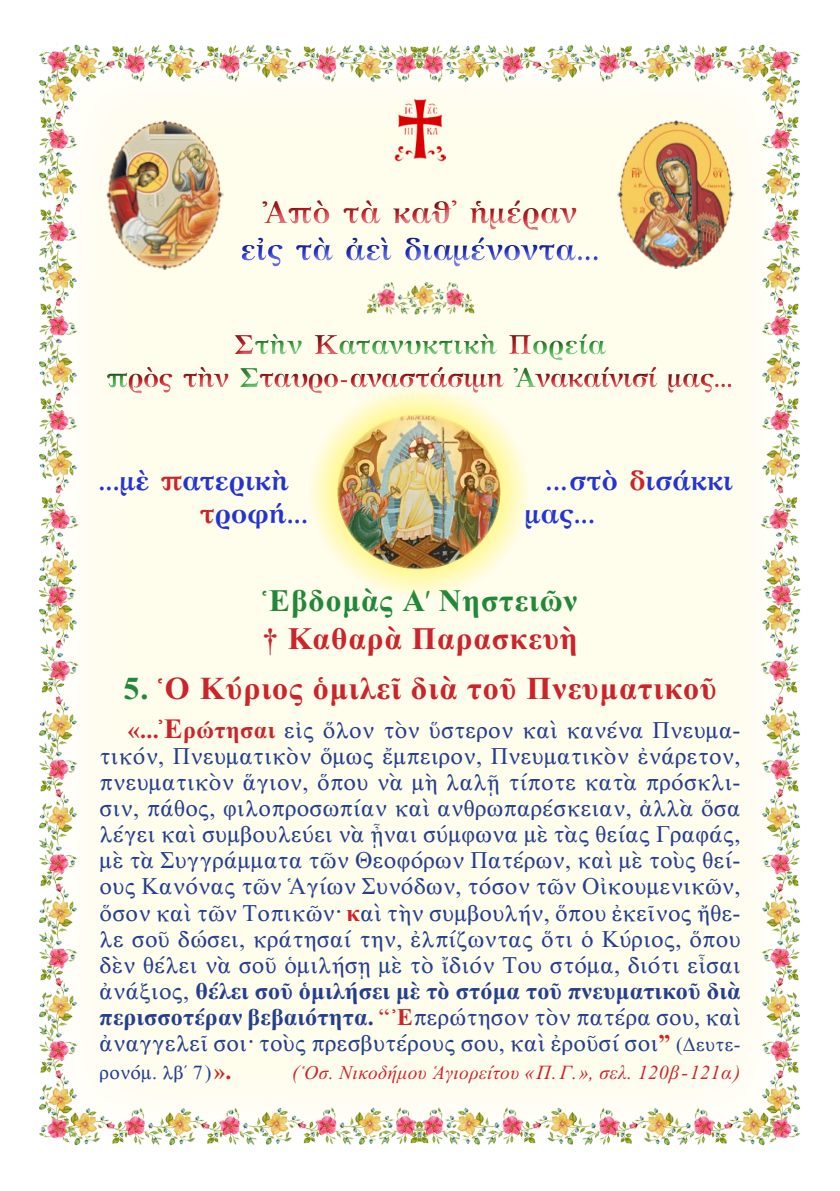
<style>
.page{position:relative;width:840px;height:1191px;background:#fff}
.page>*{position:absolute;margin:0;border:0;box-sizing:border-box;transform-origin:0 0}
.t1{font:32px "CTOS New Times Bold Test 1";letter-spacing:.03em;color:#cc242b}
.t2{font:31.4px "CTOS New Times Bold Test 1";letter-spacing:.03em;color:#228839}
.t3{font:31.4px "CTOS New Times Bold Test 1";letter-spacing:.03em;color:#cc242b}
.t4{font:700 31px "GFS Artemisia";color:#2534d0}
.t5{font:700 31px "GFS Artemisia";color:#cc242b}
.t6{font:700 27.4px/33px "GFS Artemisia";letter-spacing:-.02em;color:#cc242b;text-align:center}
.t7{font:700 27.4px/33px "GFS Artemisia";letter-spacing:.01em;color:#2534d0}
.t8{font:24px/26px "CTOS New Times Roman Test 1";letter-spacing:.01em;color:#253f8e;text-align:justify}
.t9{font:20px "CTOS New Times Italic Test 1";letter-spacing:.02em;color:#cc242b}
.t10{font:20px "CTOS New Times Roman Test 1";letter-spacing:.01em;color:#253f8e}
.s1{color:#40ae49}
.s2{color:#cc242b}
.s3{color:#228839}
.s4{font-family:"CTOS New Times Bold Test 1";color:#cc242b}
.s5{font-family:"CTOS New Times Bold Test 1";font-size:28px;color:#cc242b}
.s6{font-family:"CTOS New Times Bold Test 1"}
.s7{font-size:20px}
.s8{font-family:"CTOS New Times Bold Test 1";font-size:22px;color:#cc242b}
.s9{font-family:"CTOS New Times Bold Test 1";font-size:24px;color:#cc242b}
.s10{font-size:19.4px}
</style>
<div class="page">
<img style="left:39px;top:43px;width:761px;height:1103px">
<img style="left:394px;top:99px;width:51px;height:62px">
<div style="left:230px;top:190px;width:382px;height:85px;background:#fffdec"></div>
<div style="left:227px;top:185px;width:382px;height:83px;background:#231f20;opacity:.75"></div>
<img style="left:106px;top:116px;width:118px;height:154px">
<img style="left:617px;top:116px;width:117px;height:153px">
<div style="left:99px;top:324px;width:646px;height:76px;background:#fffdec"></div>
<div style="left:99px;top:322px;width:644px;height:74px;background:#231f20;opacity:.75"></div>
<div style="left:309px;top:386px;width:219px;height:211px;background:#fff101;opacity:.75"></div>
<img style="left:337px;top:414px;width:163px;height:155px">
<img style="left:364px;top:280px;width:112px;height:39px">
<p class="t5" style="left:263px;top:186px;width:315px">Ἀπὸ τὰ καθ᾿ ἡμέραν</p>
<p class="t4" style="left:240px;top:223px;width:360px">εἰς τὰ ἀεὶ διαμένοντα...</p>
<p class="t6" style="left:107px;top:326px;width:627px">Σ<span class="s1">τὴν</span> Κ<span class="s1">ατανυκτικὴ</span> Π<span class="s1">ορεία<br>π</span>ρὸς τὴν <span class="s1">Σ</span>ταυρο-αναστάσιμη <span class="s1">Ἀ</span>νακαίνισί μας...</p>
<p class="t7" style="left:98px;top:461px;width:192px">...μὲ <span class="s2">π</span>ατερικὴ</p>
<p class="t7" style="left:199px;top:494px;width:110px"><span class="s2">τ</span>ροφή...</p>
<p class="t7" style="left:525px;top:461px;width:209px;text-indent:20px">...στὸ <span class="s2">δ</span>ισάκκι μας...</p>
<p class="t2" style="left:262px;top:583px;width:316px">Ἑβδομὰς Α´ Νηστειῶν</p>
<p class="t3" style="left:262px;top:621px;width:316px">† Καθαρὰ Παρασκευὴ</p>
<p class="t1" style="left:123px;top:670px;width:594px"><span class="s3">5.</span> Ὁ Κύριος ὁμιλεῖ διὰ τοῦ Πνευματικοῦ</p>
<p class="t8" style="left:99px;top:717px;width:642px;text-indent:28px"><span class="s4">«...</span><span class="s5">Ἐ</span><span class="s4">ρώτησαι</span> εἰς ὅλον τὸν ὕστερον καὶ κανένα Πνευμα&shy;τικόν, Πνευματικὸν ὅμως ἔμπειρον, Πνευματικὸν ἐνάρετον, πνευματικὸν ἅγιον, ὅπου νὰ μὴ λαλῇ τίποτε κατὰ πρόσκλι&shy;σιν, πάθος, φιλοπροσωπίαν καὶ ανθρωπαρέσκειαν, ἀλλὰ ὅσα λέγει καὶ συμβουλεύει νὰ ᾖναι σύμφωνα μὲ τὰς θείας Γραφάς, μὲ τὰ Συγγράμματα τῶν Θεοφόρων Πατέρων, καὶ μὲ τοὺς θεί&shy;ους Κανόνας τῶν Ἁγίων Συνόδων, τόσον τῶν Οἰκουμενικῶν, ὅσον καὶ τῶν Τοπικῶν· <span class="s4">κ</span>αὶ τὴν συμβουλήν, ὅπου ἐκεῖνος ἤθε&shy;λε σοῦ δώσει, κράτησαί την, ἐλπίζωντας ὅτι ὁ Κύριος, ὅπου δὲν θέλει νὰ σοῦ ὁμιλήσῃ μὲ τὸ ἴδιόν Του στόμα, διότι εἶσαι ἀνάξιος, <span class="s6">θέλει σοῦ ὁμιλήσει μὲ τὸ στόμα τοῦ πνευματικοῦ διὰ περισσοτέραν βεβαιότητα.</span> <span class="s2">“</span><span class="s4">Ἐ</span>περώτησον τὸν πατέρα σου, καὶ ἀναγγελεῖ σοι· τοὺς πρεσβυτέρους σου, καὶ ἐροῦσί σοι<span class="s4">”</span> <span class="s7">(Δευτε-</span></p>
<p class="t10" style="left:99px;top:1061px;width:133px">ρονόμ. λβ΄ 7)<span class="s8">»</span><span class="s9">.</span></p>
<p class="t9" style="left:292px;top:1061px;width:450px">(<span class="s10">Ὁσ. Νικοδήμου Ἁγιορείτου</span> «Π. Γ.», σελ. 120β-121α)</p>
</div>
